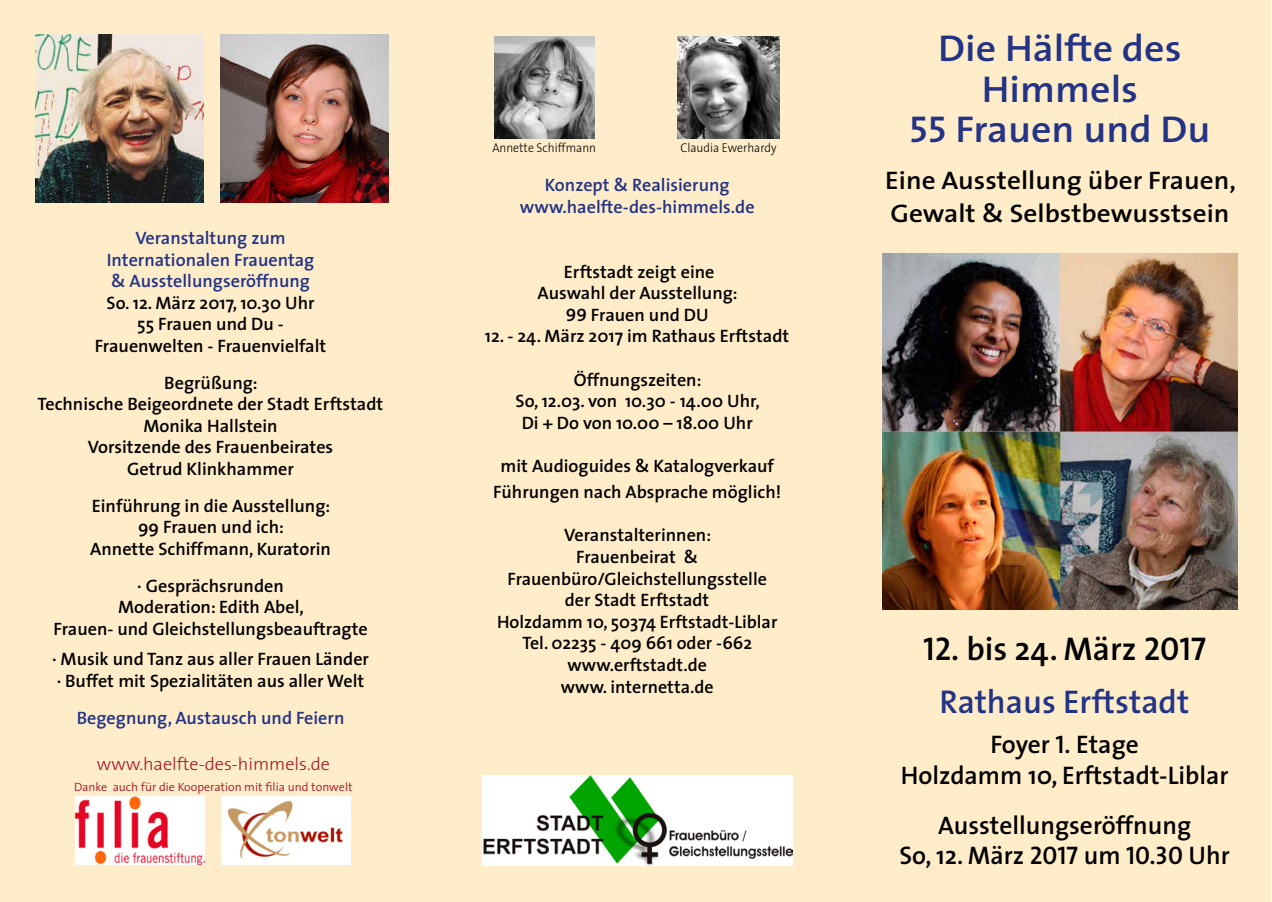
<style>
.page{position:relative;width:1272px;height:902px;background:#fff}
.page>*{position:absolute;margin:0;border:0;box-sizing:border-box;transform-origin:0 0}
.t1{font:600 37.5px/40.5px "The Sans";color:#233385;text-align:center;scale:1.07 1}
.t2{font:600 33px/53.1px "The Sans";color:#233385;text-align:center}
.t3{font:600 25.5px/30.6px "The Sans";color:#000;text-align:center}
.t4{font:600 25.5px/33px "The Sans";color:#000;scale:1.07 1}
.t5{font:600 18px/21.6px "The Sans";color:#000;text-align:center}
.t6{font:600 18px/21.6px "The Sans";color:#233385;text-align:center}
.t7{font:300 18px "The Sans";color:#a51822}
.t8{font:300 12.75px "The Sans";color:#000;scale:.93 1}
.t9{font:300 12px "The Sans";color:#a51822}
.s1{font-family:"The Sans Semi Bold Caps";font-weight:400}
.s2{font-family:"The Sans Semi Bold Caps";font-weight:400;color:#000}
.s3{color:#000}
</style>
<div class="page">
<div style="left:0;top:0;width:1270px;height:901px;background:#ffecc9"></div>
<img style="left:76px;top:796px;width:128px;height:68px">
<img style="left:221px;top:796px;width:129px;height:68px">
<img style="left:677px;top:36px;width:102px;height:102px">
<img style="left:494px;top:36px;width:100px;height:102px">
<img style="left:882px;top:253px;width:355px;height:356px">
<img style="left:36px;top:34px;width:167px;height:168px">
<img style="left:220px;top:34px;width:168px;height:168px">
<img style="left:482px;top:775px;width:311px;height:90px">
<p class="t6" style="left:107px;top:226px;width:209px">Veranstaltung zum<br>Internationalen Frauentag &amp; Ausstellungseröffnung</p>
<p class="t5" style="left:95px;top:291px;width:233px">So. 12. März 2017, 10.30 Uhr<br>55 Frauen und Du -<br>Frauenwelten - Frauenvielfalt</p>
<p class="t5" style="left:38px;top:371px;width:347px">Begrüßung:<br>Technische Beigeordnete der Stadt Erftstadt<br>Monika Hallstein<br>Vorsitzende des Frauenbeirates<br>Getrud Klinkhammer</p>
<p class="t5" style="left:90px;top:494px;width:242px">Einführung in die Ausstellung:<br>99 Frauen und ich:<br>Annette Schiffmann, Kuratorin</p>
<p class="t5" style="left:53px;top:574px;width:316px">· Gesprächsrunden<br>Moderation: Edith Abel,<br>Frauen- und Gleichstellungsbeauftragte</p>
<p class="t5" style="left:52px;top:648px;width:318px;text-align:left">· Musik und Tanz aus aller Frauen Länder · Buffet mit Spezialitäten aus aller Welt</p>
<p class="t6" style="left:77px;top:706px;width:269px">Begegnung, Austausch und Feiern</p>
<p class="t7" style="left:97px;top:749px;width:235px">www.haelfte-des-himmels.de</p>
<p class="t9" style="left:74px;top:776px;width:280px">Danke auch für die Kooperation mit filia und tonwelt</p>
<p class="t8" style="left:492px;top:137px;width:113px">Annette Schiffmann</p>
<p class="t8" style="left:680px;top:137px;width:105px">Claudia Ewerhardy</p>
<p class="t6" style="left:520px;top:174px;width:236px">Konzept &amp; Realisierung www.haelfte-des-himmels.de</p>
<p class="t5" style="left:537px;top:260px;width:201px">Erftstadt zeigt eine<br>Auswahl der Ausstellung:<br><span class="s1">99</span> Frauen und DU</p>
<p class="t5" style="left:485px;top:325px;width:306px">12. - 24. März 2017 im Rathaus Erftstadt</p>
<p class="t5" style="left:515px;top:368px;width:246px">Öffnungszeiten:<br>So, 12.03. von 10.30 - 14.00 Uhr,<br>Di + Do von 10.00 – 18.00 Uhr</p>
<p class="t5" style="left:493px;top:452px;width:289px;line-height:26.1px">mit Audioguides &amp; Katalogverkauf<br>Führungen nach Absprache möglich!</p>
<p class="t5" style="left:497px;top:524px;width:282px">Veranstalterinnen:<br>Frauenbeirat &amp;<br>Frauenbüro/Gleichstellungsstelle der Stadt Erftstadt<br>Holzdamm 10, 50374 Erftstadt-Liblar<br>Tel. 02235 - 409 661 oder -662 www.erftstadt.de<br>www. internetta.de</p>
<h1 class="t1" style="left:909px;top:27px;width:283px">Die Hälfte des<br>Himmels<br><span class="s1">55</span> Frauen und Du</h1>
<h3 class="t4" style="left:885px;top:163px;width:329px">Eine Ausstellung über Frauen,<br>Gewalt &amp; Selbstbewusstsein</h3>
<h2 class="t2" style="left:923px;top:621px;width:285px"><span class="s2">12.</span> <span class="s3">bis 24. März</span> <span class="s2">2017<br></span>Rathaus Erftstadt</h2>
<h3 class="t3" style="left:900px;top:728px;width:329px">Foyer <span class="s1">1.</span> Etage<br>Holzdamm 10, Erftstadt-Liblar</h3>
<h3 class="t3" style="left:899px;top:809px;width:332px">Ausstellungseröffnung<br>So, 12. März <span class="s1">2017</span> um <span class="s1">10.30</span> Uhr</h3>
</div>
